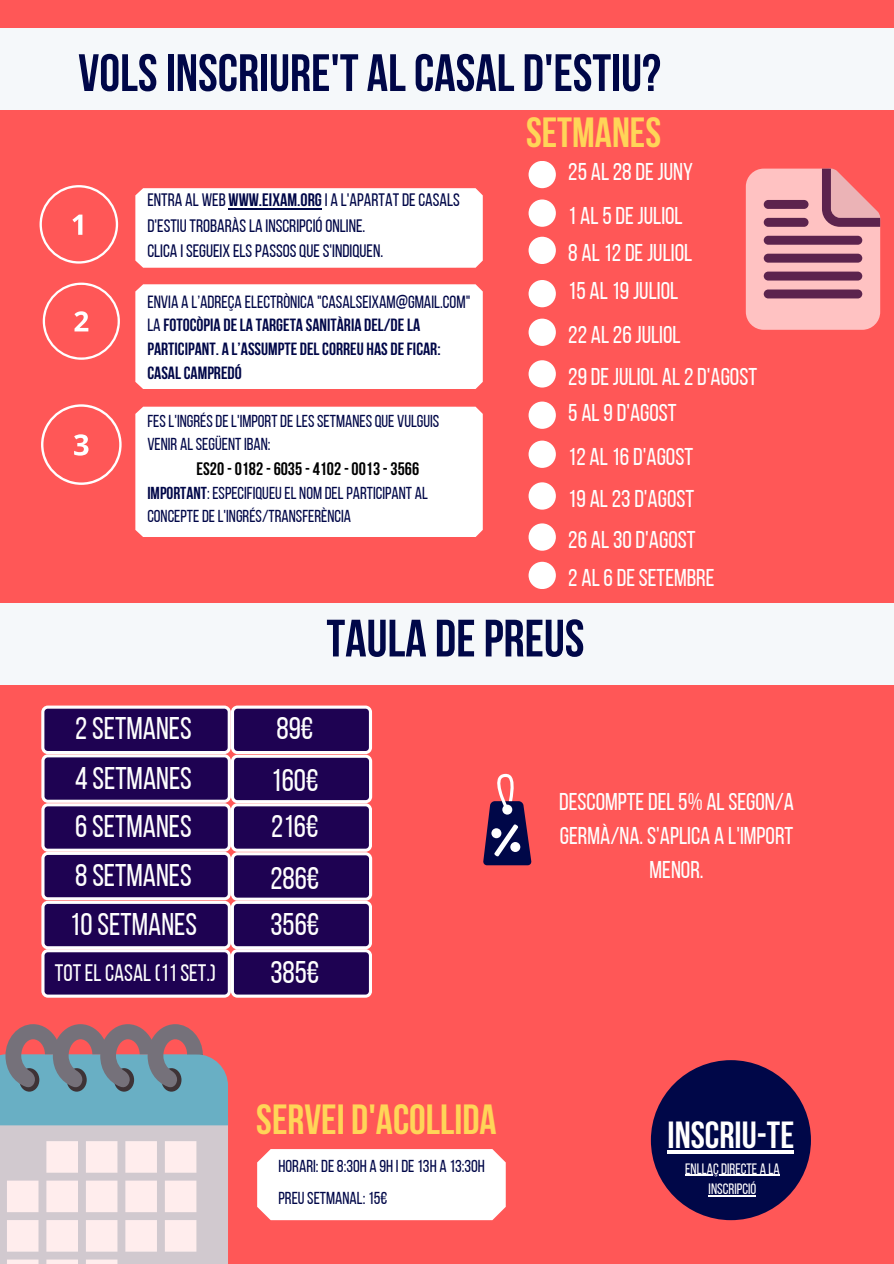
<style>
.page{position:relative;width:894px;height:1264px;background:#fff}
.page>*{position:absolute;margin:0;border:0;box-sizing:border-box;transform-origin:0 0}
.t1{font:700 52.5px "Bebas Neue";color:#000748}
.t2{font:700 42px "Bebas Neue";color:#ffd558}
.t3{font:700 37.65px "Bebas Neue";color:#fff}
.t4{font:31.35px "Bebas Neue";color:#fefefe}
.t5{font:24.15px/33.8px "Bebas Neue";color:#fefefe;text-align:center}
.t6{font:23.85px "Bebas Neue";color:#fefefe}
.t7{font:18px/25px "Bebas Neue";color:#000748}
.t8{font:700 18px "Bebas Neue";color:#000}
.t9{font:700 17.7px/23.7px "Bebas Neue";color:#000748}
.t10{font:17.25px/23.7px "Bebas Neue";color:#000748}
.t11{font:15px/20.2px "Bebas Neue";color:#fff;text-align:center}
.s1{font-weight:700}
.s2{font-weight:400}
</style>
<div class="page">
<div style="left:0;top:0;width:893px;height:1263px;background:#ff5757"></div>
<div style="left:0;top:28px;width:893px;height:82px;background:#f5f8fa"></div>
<svg style="left:745px;top:169px;width:134px;height:160px;background:#d6949e"></svg>
<div style="left:0;top:603px;width:893px;height:82px;background:#f5f8fa"></div>
<svg style="left:483px;top:773px;width:48px;height:92px"></svg>
<svg style="left:0;top:1024px;width:228px;height:239px;background:#bab9c1"></svg>
<div style="left:528px;top:161px;width:27px;height:27px;background:#fff;border-radius:50%"></div>
<div style="left:528px;top:199px;width:27px;height:28px;background:#fff;border-radius:50%"></div>
<div style="left:528px;top:237px;width:27px;height:27px;background:#fff;border-radius:50%"></div>
<div style="left:528px;top:280px;width:27px;height:27px;background:#fff;border-radius:50%"></div>
<div style="left:528px;top:318px;width:27px;height:28px;background:#fff;border-radius:50%"></div>
<div style="left:528px;top:360px;width:27px;height:27px;background:#fff;border-radius:50%"></div>
<div style="left:528px;top:401px;width:27px;height:28px;background:#fff;border-radius:50%"></div>
<div style="left:528px;top:440px;width:27px;height:28px;background:#fff;border-radius:50%"></div>
<div style="left:528px;top:482px;width:27px;height:27px;background:#fff;border-radius:50%"></div>
<div style="left:528px;top:523px;width:27px;height:27px;background:#fff;border-radius:50%"></div>
<div style="left:528px;top:561px;width:27px;height:28px;background:#fff;border-radius:50%"></div>
<svg style="left:41px;top:705px;width:331px;height:292px;background:#43296c"></svg>
<div style="left:650px;top:1060px;width:160px;height:160px;background:#000748;border-radius:50%"></div>
<svg style="left:667px;top:1150px;width:127px;height:3px"></svg>
<hr style="left:685px;top:1174px;width:94px;height:1px;background:#fff">
<hr style="left:708px;top:1194px;width:48px;height:2px;background:#fff">
<div style="left:257px;top:1149px;width:248px;height:71px;background:#fff"></div>
<div style="left:135px;top:188px;width:347px;height:80px;background:#fff"></div>
<hr style="left:228px;top:208px;width:94px;height:1px;background:#000748">
<div style="left:135px;top:284px;width:347px;height:105px;background:#fff"></div>
<svg style="left:40px;top:185px;width:78px;height:78px"></svg>
<svg style="left:43px;top:282px;width:77px;height:78px"></svg>
<svg style="left:41px;top:404px;width:81px;height:81px"></svg>
<div style="left:135px;top:406px;width:347px;height:131px;background:#fff"></div>
<h1 class="t1" style="left:78px;top:52px;width:584px">VOLSINSCRIURE'T ALCASAL D'ESTIU?</h1>
<h4 class="t7" style="left:147px;top:189px;width:314px">ENTRA AL WEB <span class="s1">WWW.EIXAM.ORG</span> I A L'APARTATDECASALS<br>D'ESTIUTROBARÀSLA INSCRIPCIÓONLINE.</h4>
<h4 class="t7" style="left:147px;top:239px;width:237px">CLICA I SEGUEIX ELSPASSOS QUES'INDIQUEN.</h4>
<h4 class="t9" style="left:147px;top:291px;width:324px"><span class="s2">ENVIA A L’ADREÇA ELECTRÒNICA "CASALSEIXAM@GMAIL.COM"<br>LA</span> FOTOCÒPIA DELA TARGETA SANITÀRIA DEL/DELA<br>PARTICIPANT. A L’ASSUMPTE DELCORREU HAS DEFICAR:</h4>
<h6 class="t9" style="left:147px;top:362px;width:96px">CASALCAMPREDÓ</h6>
<h4 class="t10" style="left:147px;top:410px;width:293px">FESL'INGRÉSDEL'IMPORTDELESSETMANESQUE VULGUIS<br>VENIR ALSEGÜENTIBAN:</h4>
<p class="t8" style="left:196px;top:461px;width:224px">ES20 - 0182 -6035 -4102 -0013 - 3566</p>
<h6 class="t10" style="left:147px;top:482px;width:282px"><span class="s1">IMPORTANT</span>: ESPECIFIQUEUEL NOM DELPARTICIPANT AL<br>CONCEPTEDEL'INGRÉS/TRANSFERÈNCIA</h6>
<h6 class="t2" style="left:526px;top:115px;width:136px">SETMANES</h6>
<h5 class="t5" style="left:568px;top:157px;width:126px">25 AL28DEJUNY</h5>
<p class="t5" style="left:568px;top:201px;width:116px">1 AL 5 DE JULIOL</p>
<p class="t5" style="left:568px;top:238px;width:125px">8 AL12 DEJULIOL</p>
<p class="t5" style="left:568px;top:276px;width:111px">15 AL19JULIOL</p>
<p class="t5" style="left:568px;top:320px;width:114px">22 AL26JULIOL</p>
<h5 class="t5" style="left:568px;top:362px;width:190px">29DEJULIOL AL2D'AGOST</h5>
<h5 class="t5" style="left:568px;top:397px;width:110px">5 AL9D'AGOST</h5>
<h5 class="t5" style="left:568px;top:442px;width:126px">12 AL 16 D'AGOST</h5>
<h6 class="t5" style="left:568px;top:484px;width:127px">19 AL 23 D'AGOST</h6>
<h6 class="t5" style="left:568px;top:525px;width:129px">26 AL30D'AGOST</h6>
<h1 class="t5" style="left:568px;top:563px;width:148px">2 AL6DESETEMBRE</h1>
<p class="t1" style="left:326px;top:617px;width:259px">TAULA DEPREUS</p>
<p class="t4" style="left:75px;top:716px;width:118px">2 SETMANES</p>
<p class="t4" style="left:75px;top:765px;width:118px">4 SETMANES</p>
<p class="t4" style="left:75px;top:813px;width:118px">6 SETMANES</p>
<h2 class="t4" style="left:276px;top:715px;width:38px">89€</h2>
<p class="t4" style="left:271px;top:767px;width:49px">160€</p>
<h6 class="t4" style="left:271px;top:813px;width:49px">216€</h6>
<h6 class="t4" style="left:75px;top:862px;width:118px">8 SETMANES</h6>
<p class="t4" style="left:270px;top:865px;width:50px">286€</p>
<h6 class="t4" style="left:70px;top:911px;width:129px">10 SETMANES</h6>
<h6 class="t4" style="left:270px;top:911px;width:50px">356€</h6>
<h4 class="t6" style="left:55px;top:962px;width:162px">TOTELCASAL(11SET.)</h4>
<h4 class="t4" style="left:270px;top:959px;width:50px">385€</h4>
<p class="t5" style="left:559px;top:787px;width:236px">DESCOMPTEDEL5% ALSEGON/A<br>GERMÀ/NA. S'APLICA A L'IMPORT<br>MENOR.</p>
<h4 class="t2" style="left:256px;top:1102px;width:242px">SERVEI D'ACOLLIDA</h4>
<h4 class="t10" style="left:278px;top:1155px;width:208px">HORARI: DE8:30H A 9H I DE13H A 13:30H</h4>
<h4 class="t10" style="left:278px;top:1187px;width:110px">PREUSETMANAL: 15€</h4>
<h4 class="t3" style="left:667px;top:1119px;width:128px">INSCRIU-TE</h4>
<h4 class="t11" style="left:685px;top:1159px;width:96px">ENLLAÇDIRECTE A LA<br>INSCRIPCIÓ</h4>
</div>
